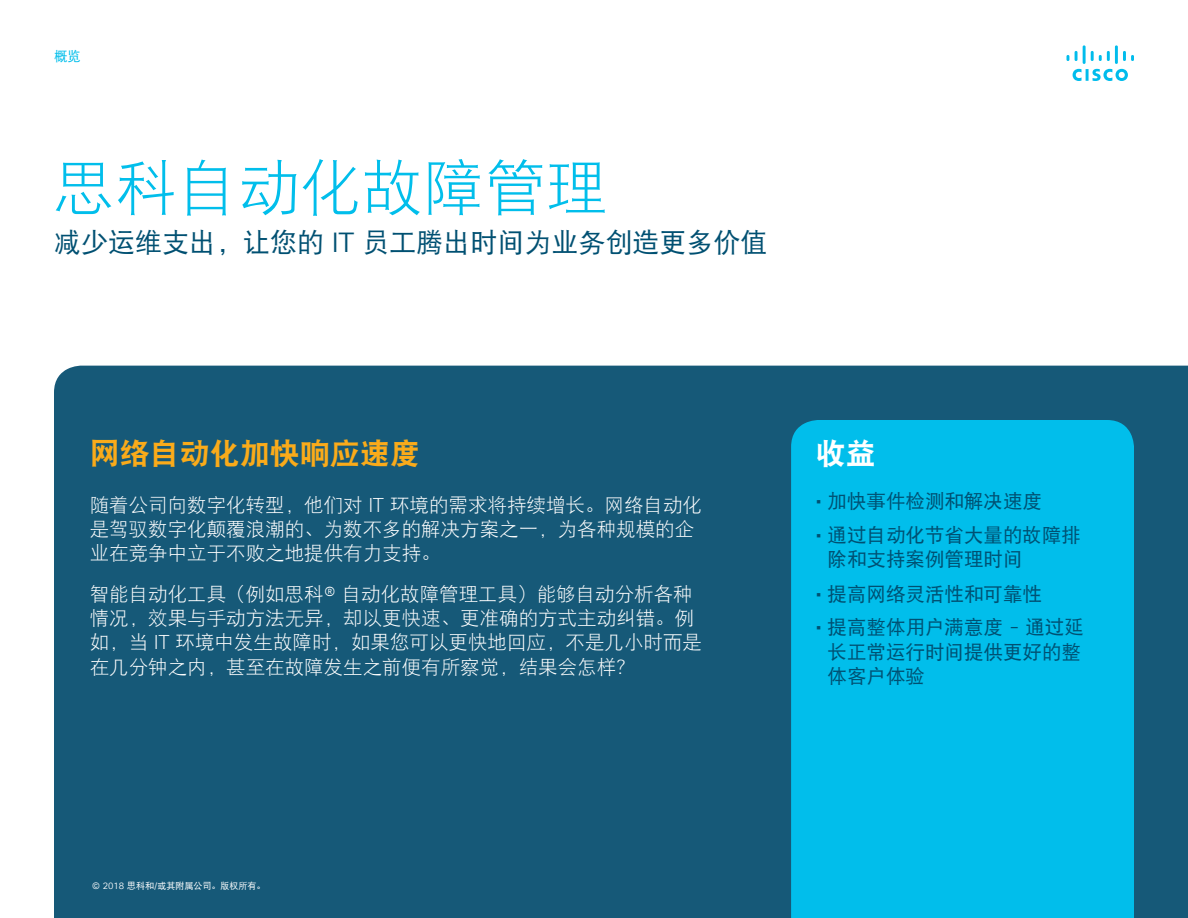
<style>
.page{position:relative;width:1188px;height:918px;background:#fff}
.page>*{position:absolute;margin:0;border:0;box-sizing:border-box;transform-origin:0 0}
.Paragraph_Style9{font:61.5px "DFP Hei W3";color:#01beeb}
.Paragraph_Style1{font:30px "DF Hei W9";color:#faab1a}
.Paragraph_Style5{font:30px "DF Hei W9";color:#fff}
.Paragraph_Style4{font:27px "DFP Hei W5";color:#005072}
.Paragraph_Style3{font:19.5px/24.2px "DFP Hei W3";color:#fff}
.Paragraph_Style2{font:19.5px/24.2px "DFP Hei W3";color:#fff}
.Paragraph_Style6{font:19.5px/24.2px "DFP Hei W5";color:#005072}
.Paragraph_Style8{font:19.5px/24.2px "DFP Hei W5";color:#005072}
.Paragraph_Style7{font:19.5px "DFP Hei W5";color:#005072}
.Paragraph_Style4-2{font:13.5px "DFP Hei W5";color:#01beeb}
.Paragraph_Style4-3{font:9px "DFP Hei W5";color:#fff}
.s1{font-family:"Cisco Sans TT Light"}
.s2{font-family:"Cisco Sans TT";font-weight:200}
.s3{font-family:"Cisco Sans TT"}
</style>
<div class="page">
<svg style="left:1067px;top:45px;width:67px;height:36px"></svg>
<div style="left:54px;top:366px;width:1134px;height:552px;background:#165978"></div>
<div style="left:791px;top:420px;width:343px;height:498px;background:#01beeb"></div>
<p class="Paragraph_Style4-2" style="left:54px;top:49px;width:28px">概览</p>
<p class="Paragraph_Style9" style="left:54px;top:154px;width:555px">思科自动化故障管理</p>
<p class="Paragraph_Style4" style="left:54px;top:227px;width:715px">减少运维支出，让您的 <span class="s1">IT</span> 员工腾出时间为业务创造更多价值</p>
<p class="Paragraph_Style1" style="left:90px;top:438px;width:332px">网络自动化加快响应速度</p>
<p class="Paragraph_Style2" style="left:90px;top:492px;width:614px">随着公司向数字化转型，他们对 <span class="s2">IT</span> 环境的需求将持续增长。网络自动化是驾驭数字化颠覆浪潮的、为数不多的解决方案之一，为各种规模的企业在竞争中立于不败之地提供有力支持。</p>
<p class="Paragraph_Style3" style="left:90px;top:582px;width:614px">智能自动化工具（例如思科<span class="s2">®</span> 自动化故障管理工具）能够自动分析各种情况，效果与手动方法无异，却以更快速、更准确的方式主动纠错。例如，当 <span class="s2">IT</span> 环境中发生故障时，如果您可以更快地回应，不是几小时而是在几分钟之内，甚至在故障发生之前便有所察觉，结果会怎样？</p>
<p class="Paragraph_Style5" style="left:816px;top:438px;width:61px">收益</p>
<p class="Paragraph_Style6" style="left:816px;top:488px;width:228px"><span class="s3">•</span> 加快事件检测和解决速度</p>
<p class="Paragraph_Style6" style="left:828px;top:523px;width:255px;text-indent:-12px"><span class="s3">•</span> 通过自动化节省大量的故障排除和支持案例管理时间</p>
<p class="Paragraph_Style7" style="left:816px;top:584px;width:228px"><span class="s3">•</span> 提高网络灵活性和可靠性</p>
<p class="Paragraph_Style8" style="left:828px;top:615px;width:258px;text-indent:-12px"><span class="s3">•</span> 提高整体用户满意度 <span class="s1">-</span> 通过延长正常运行时间提供更好的整体客户体验</p>
<p class="Paragraph_Style4-3" style="left:92px;top:881px;width:175px"><span class="s1">© 2018</span> 思科和<span class="s1">/</span>或其附属公司。版权所有。</p>
</div>
